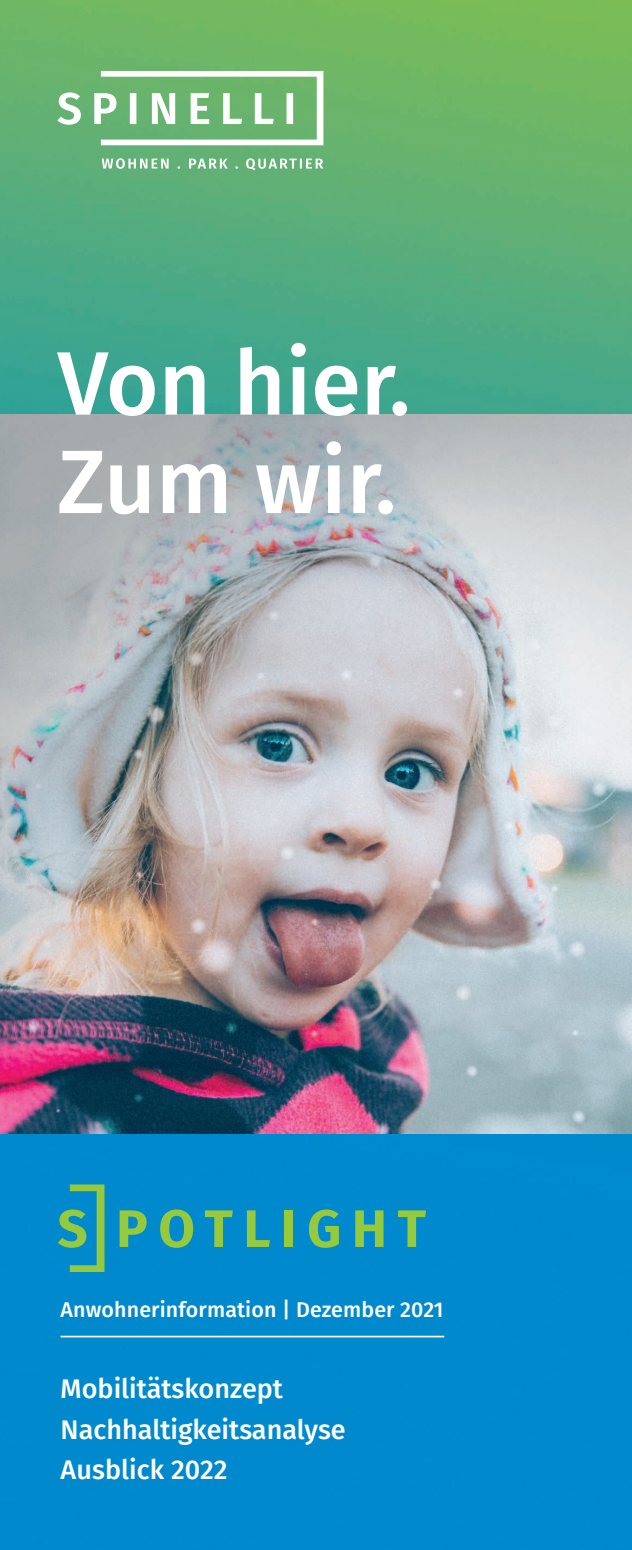
<style>
.page{position:relative;width:632px;height:1550px;background:#fff}
.page>*{position:absolute;margin:0;border:0;box-sizing:border-box;transform-origin:0 0}
.t1{font:500 90px/98.3px "Fira Sans";color:#fff}
.t2{font:500 27px/40.5px "Fira Sans";color:#fff}
.t3{font:500 21.38px "Fira Sans";letter-spacing:.005em;color:#fff}
</style>
<div class="page">
<img style="left:0;top:0;width:631px;height:1550px">
<img style="left:0;top:415px;width:631px;height:718px">
<svg style="left:119px;top:1210px;width:28px;height:37px"></svg>
<svg style="left:160px;top:1209px;width:33px;height:39px"></svg>
<svg style="left:205px;top:1210px;width:28px;height:37px"></svg>
<svg style="left:247px;top:1210px;width:23px;height:37px"></svg>
<div style="left:284px;top:1210px;width:9px;height:37px;background:#96c93c"></div>
<svg style="left:309px;top:1209px;width:30px;height:39px"></svg>
<svg style="left:355px;top:1210px;width:28px;height:37px"></svg>
<svg style="left:398px;top:1210px;width:28px;height:37px"></svg>
<svg style="left:58px;top:1184px;width:46px;height:88px;background:#3aa294"></svg>
<svg style="left:57px;top:71px;width:266px;height:99px"></svg>
<hr style="left:61px;top:1336px;width:383px;height:1px;background:#fff">
<h1 class="t1" style="left:57px;top:329px;width:354px">Von hier.<br>Zum wir.</h1>
<p class="t3" style="left:61px;top:1292px;width:384px">Anwohnerinformation | Dezember 2021</p>
<p class="t2" style="left:61px;top:1367px;width:286px">Mobilitätskonzept<br>Nachhaltigkeitsanalyse<br>Ausblick 2022</p>
</div>
